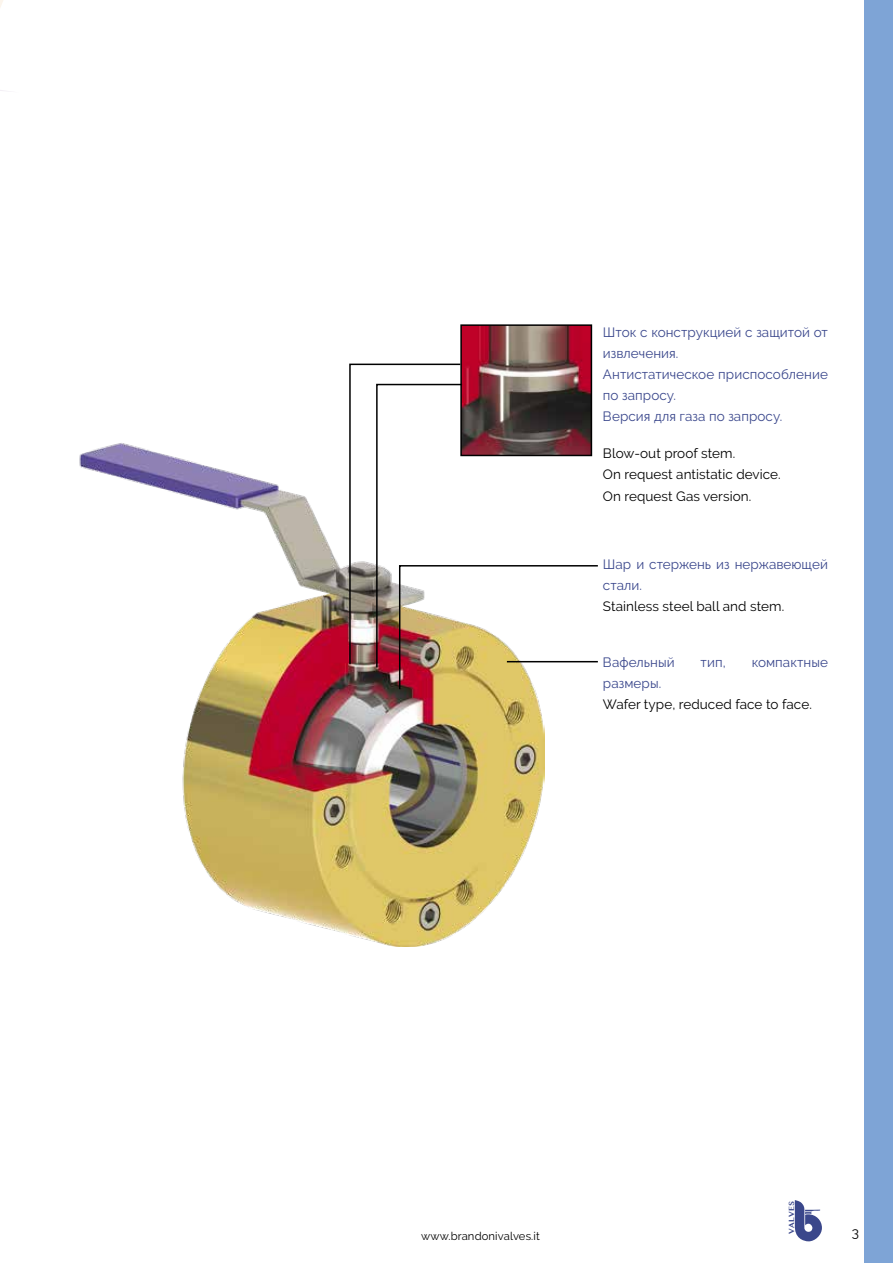
<style>
.page{position:relative;width:893px;height:1263px;background:#fff}
.page>*{position:absolute;margin:0;border:0;box-sizing:border-box;transform-origin:0 0}
.t1{font:13.5px/21px "Raleway";letter-spacing:.005em;color:#3a478c}
.t2{font:13.5px/21px "Raleway";letter-spacing:.005em;color:#000}
.t3{font:11.25px "Raleway";letter-spacing:.01em;color:#000}
.t4{font:700 7.8px "Lao MN";color:#3a478b}
</style>
<div class="page">
<svg style="left:794px;top:1200px;width:28px;height:41px"></svg>
<div style="left:864px;top:0;width:29px;height:1263px;background:#7ea4d6"></div>
<svg style="left:0;top:0;width:4px;height:91px"></svg>
<img style="left:463px;top:327px;width:126px;height:36px">
<div style="left:460px;top:324px;width:132px;height:132px;border:2px solid #000"></div>
<img style="left:79px;top:443px;width:465px;height:503px">
<svg style="left:348px;top:363px;width:250px;height:328px"></svg>
<hr style="left:507px;top:661px;width:91px;height:1px;background:#000">
<p class="t1" style="left:603px;top:322px;width:227px">Шток с конструкцией с защитой от извлечения.<br>Антистатическое приспособление по запросу.<br>Версия для газа по запросу.</p>
<p class="t2" style="left:603px;top:443px;width:179px">Blow-out proof stem.<br>On request antistatic device.<br>On request Gas version.</p>
<p class="t1" style="left:603px;top:554px;width:227px">Шар и стержень из нержавеющей стали.</p>
<p class="t2" style="left:603px;top:596px;width:183px">Stainless steel ball and stem.</p>
<p class="t1" style="left:603px;top:652px;width:73px">Вафельный</p>
<p class="t1" style="left:701px;top:652px;width:27px">тип,</p>
<p class="t1" style="left:752px;top:652px;width:78px">компактные</p>
<p class="t1" style="left:603px;top:673px;width:60px">размеры.</p>
<p class="t2" style="left:603px;top:694px;width:210px">Wafer type, reduced face to face.</p>
<p class="t4" style="left:787px;top:1233px;width:34px;rotate:-90deg">VALVES</p>
<p class="t3" style="left:421px;top:1229px;width:120px">www.brandonivalves.it</p>
<p class="t2" style="left:852px;top:1222px;width:9px">3</p>
</div>
